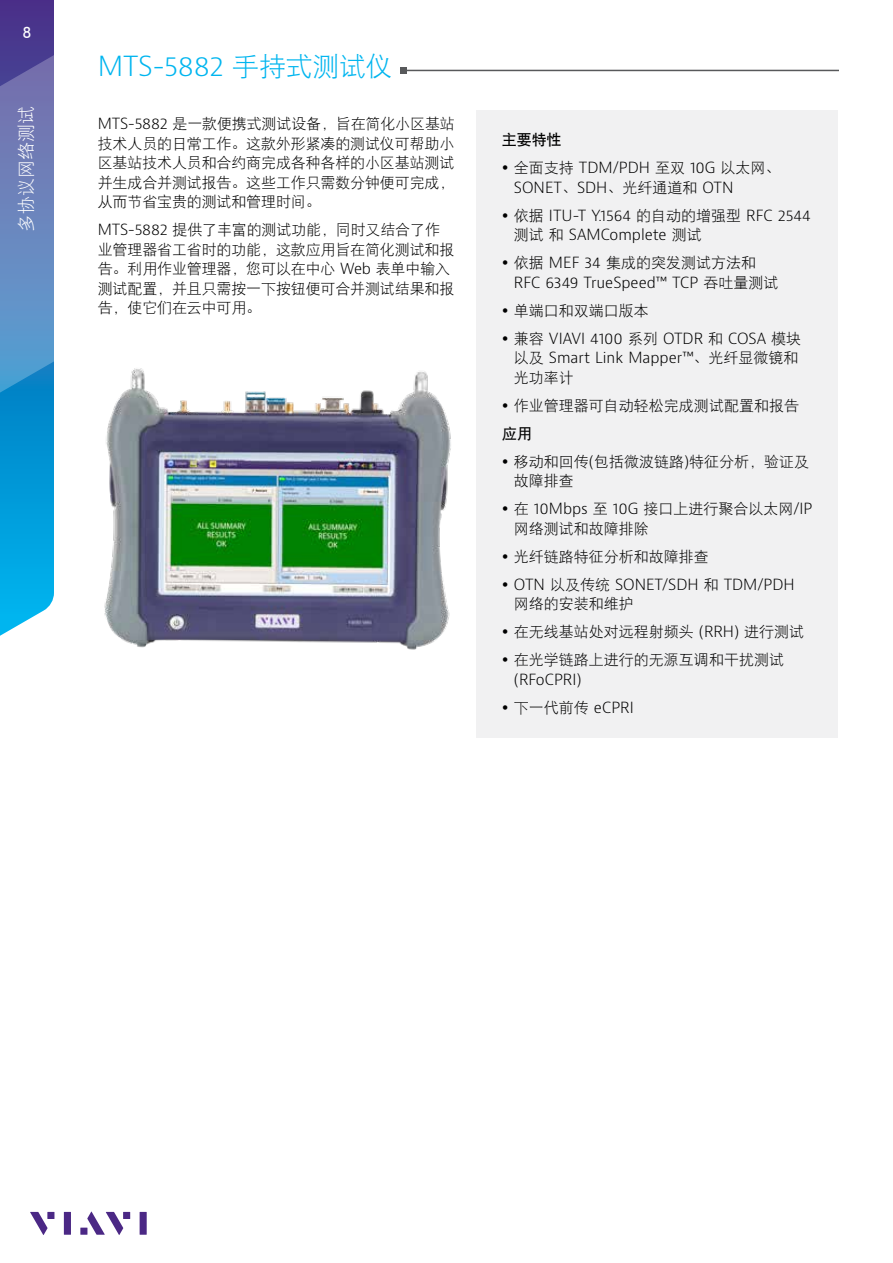
<style>
.page{position:relative;width:893px;height:1263px;background:#fff}
.page>*{position:absolute;margin:0;border:0;box-sizing:border-box;transform-origin:0 0}
.t1{font:300 27px "Bernino Sans";letter-spacing:-.01em;color:#00b5ef}
.t2{font:18px "DFP Hei W3";color:#fff}
.t3{font:18px "DFP Hei W5";color:#fff}
.t4{font:15px/19.5px "DFP Hei W3";color:#000}
.t5{font:300 15px/28px "Bernino Sans";color:#000}
.t6{font:15px "DFP Hei W7";letter-spacing:-.01em;color:#000}
.s1{font-family:"DFP Hei W3";font-weight:400}
.s2{font-family:"Bernino Sans";font-weight:300}
</style>
<div class="page">
<svg style="left:30px;top:1212px;width:18px;height:23px"></svg>
<div style="left:47px;top:1212px;width:7px;height:7px;background:#4b2885"></div>
<div style="left:64px;top:1212px;width:7px;height:23px;background:#4b2885"></div>
<div style="left:123px;top:1212px;width:7px;height:7px;background:#4b2885"></div>
<div style="left:140px;top:1212px;width:7px;height:23px;background:#4b2885"></div>
<svg style="left:87px;top:1211px;width:36px;height:24px"></svg>
<div style="left:80px;top:1227px;width:7px;height:8px;background:#4b2885"></div>
<svg style="left:0;top:0;width:54px;height:636px;background:#4b80be"></svg>
<hr style="left:403px;top:70px;width:436px;height:1px;background:#58595b">
<svg style="left:400px;top:67px;width:6px;height:6px"></svg>
<div style="left:476px;top:110px;width:362px;height:628px;background:#f1f1f2"></div>
<img style="left:26px;top:347px;width:425px;height:303px">
<p class="t3" style="left:23px;top:21px;width:10px">8</p>
<p class="t2" style="left:16px;top:232px;width:127px;rotate:-90deg">多协议网络测试</p>
<h1 class="t1" style="left:98px;top:48px;width:297px">MTS-5882 <span class="s1">手持式测试仪</span></h1>
<p class="t4" style="left:98px;top:114px;width:359px;text-align:justify"><span class="s2">MTS-5882</span> 是一款便携式测试设备，旨在简化小区基站技术人员的日常工作。这款外形紧凑的测试仪可帮助小区基站技术人员和合约商完成各种各样的小区基站测试并生成合并测试报告。这些工作只需数分钟便可完成，从而节省宝贵的测试和管理时间。</p>
<p class="t4" style="left:98px;top:220px;width:358px"><span class="s2">MTS-5882</span> 提供了丰富的测试功能，同时又结合了作业管理器省工省时的功能，这款应用旨在简化测试和报告。利用作业管理器，您可以在中心 <span class="s2">Web</span> 表单中输入测试配置，并且只需按一下按钮便可合并测试结果和报告，使它们在云中可用。</p>
<p class="t6" style="left:502px;top:132px;width:61px">主要特性</p>
<p class="t4" style="left:514px;top:158px;width:268px">全面支持 <span class="s2">TDM/PDH</span> 至双 <span class="s2">10G</span> 以太网、</p>
<p class="t5" style="left:514px;top:173px;width:298px">SONET<span class="s1">、</span>SDH<span class="s1">、光纤通道和</span> OTN<br><span class="s1">依据</span> ITU-T Y.1564 <span class="s1">的自动的增强型</span> RFC 2544</p>
<p class="t5" style="left:514px;top:221px;width:189px"><span class="s1">测试 和</span> SAMComplete <span class="s1">测试</span></p>
<p class="t4" style="left:514px;top:253px;width:244px">依据 <span class="s2">MEF 34</span> 集成的突发测试方法和</p>
<p class="t5" style="left:514px;top:268px;width:266px">RFC 6349 TrueSpeed™ TCP <span class="s1">吞吐量测试</span></p>
<p class="t4" style="left:514px;top:300px;width:136px">单端口和双端口版本</p>
<p class="t5" style="left:514px;top:329px;width:289px;line-height:19.5px"><span class="s1">兼容</span> VIAVI 4100 <span class="s1">系列</span> OTDR <span class="s1">和</span> COSA <span class="s1">模块以及</span> Smart Link Mapper™<span class="s1">、光纤显微镜和</span></p>
<p class="t4" style="left:514px;top:363px;width:286px;line-height:28px">光功率计<br>作业管理器可自动轻松完成测试配置和报告</p>
<p class="t6" style="left:502px;top:425px;width:31px">应用</p>
<p class="t4" style="left:514px;top:451px;width:297px">移动和回传<span class="s2">(</span>包括微波链路<span class="s2">)</span>特征分析，验证及故障排查</p>
<p class="t4" style="left:514px;top:499px;width:300px">在 <span class="s2">10Mbps</span> 至 <span class="s2">10G</span> 接口上进行聚合以太网<span class="s2">/IP</span>网络测试和故障排除</p>
<p class="t4" style="left:514px;top:546px;width:196px">光纤链路特征分析和故障排查</p>
<p class="t5" style="left:514px;top:570px;width:282px">OTN <span class="s1">以及传统</span> SONET/SDH <span class="s1">和</span> TDM/PDH</p>
<p class="t4" style="left:514px;top:590px;width:292px;line-height:28px">网络的安装和维护<br>在无线基站处对远程射频头 <span class="s2">(RRH)</span> 进行测试在光学链路上进行的无源互调和干扰测试</p>
<p class="t5" style="left:514px;top:665px;width:69px">(RFoCPRI)</p>
<p class="t4" style="left:514px;top:697px;width:121px">下一代前传 <span class="s2">eCPRI</span></p>
</div>
